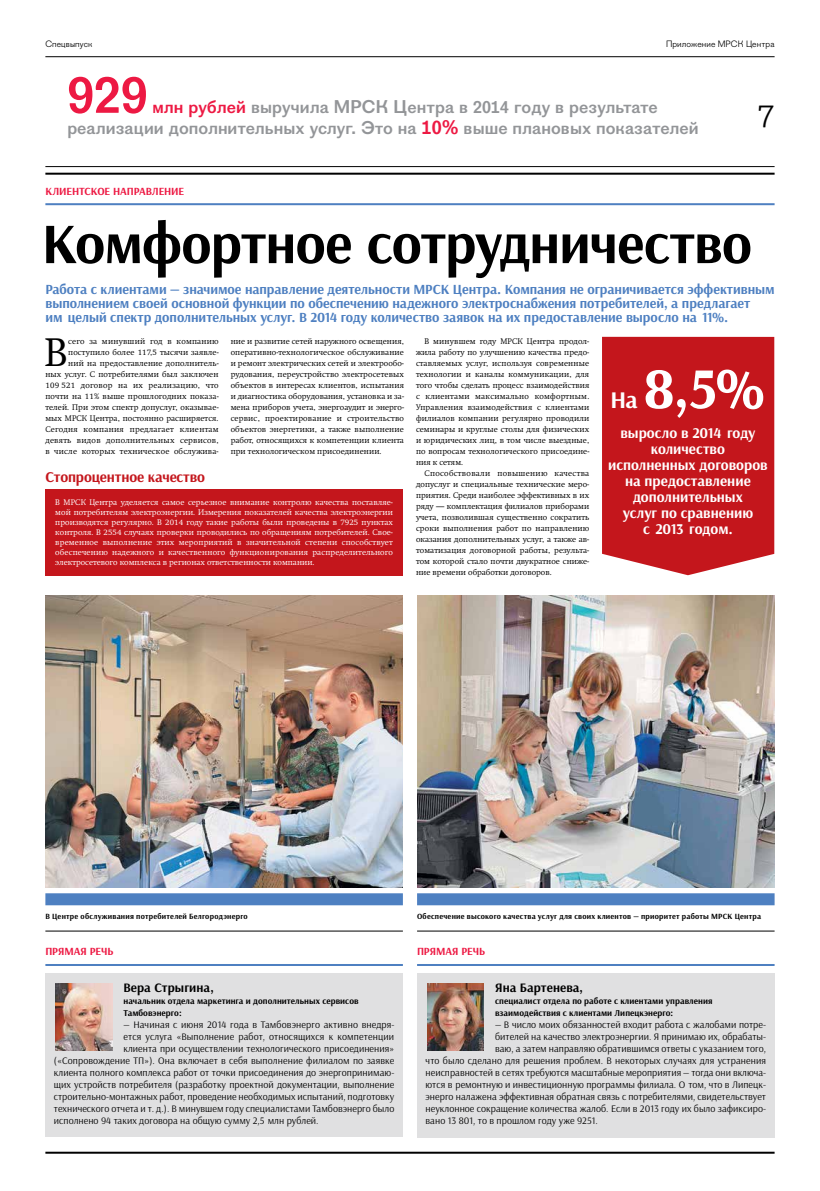
<style>
.page{position:relative;width:820px;height:1191px;background:#fff}
.page>*{position:absolute;margin:0;border:0;box-sizing:border-box;transform-origin:0 0}
.t1{font:700 58px "Arsenal";color:#fff}
.t2{font:700 57.3px "Arsenal";letter-spacing:-.015em;color:#000}
.t3{font:700 53.5px "Figgins Sans";color:#ed1943}
.t4{font:300 39.2px "Swift";color:#000}
.t5{font:33px "Figgins Sans";color:#000}
.t6{font:700 24px "Arsenal";color:#fff}
.t7{font:700 18px/21px "Figgins Sans";color:#939598}
.t8{font:700 15px/16px "Arsenal";color:#fff;text-align:center}
.t9{font:700 15px "Arsenal";letter-spacing:-.01em;color:#c4161c}
.t10{font:700 14px/14px "Arsenal";letter-spacing:-.005em;color:#4e80c1}
.t11{font:700 13px "Arsenal";letter-spacing:.005em;color:#000}
.t12{font:700 11px "Arsenal";color:#ed1943}
.t13{font:10px "Arsenal";letter-spacing:.005em;color:#000}
.t14{font:700 9px/12px "Arsenal";letter-spacing:.005em;color:#000}
.t15{font:9px "Figgins Sans";letter-spacing:.01em;color:#000}
.t16{font:300 8px/11px "Swift";letter-spacing:.015em;color:#000;text-align:justify}
.t17{font:300 8px/10px "Swift";letter-spacing:.005em;color:#fff;text-align:justify}
.t18{font:700 8px "Arsenal";letter-spacing:.025em;color:#000}
.s1{color:#ed1943}
.s2{font-size:20px;color:#ed1943}
</style>
<div class="page">
<hr style="left:45px;top:56px;width:729px;height:1px;background:#000">
<hr style="left:45px;top:166px;width:729px;height:1px;background:#000">
<hr style="left:45px;top:173px;width:729px;height:2px;background:#000">
<hr style="left:45px;top:1151px;width:729px;height:2px;background:#000">
<hr style="left:45px;top:203px;width:729px;height:2px;background:#4e80c1">
<div style="left:45px;top:973px;width:358px;height:163px;background:#e0e0e1"></div>
<hr style="left:45px;top:964px;width:358px;height:2px;background:#4e80c1">
<img style="left:55px;top:983px;width:57px;height:67px">
<div style="left:417px;top:973px;width:357px;height:164px;background:#e0e0e1"></div>
<hr style="left:417px;top:964px;width:357px;height:2px;background:#4e80c1">
<img style="left:427px;top:983px;width:56px;height:67px">
<img style="left:45px;top:595px;width:358px;height:292px">
<div style="left:602px;top:337px;width:172px;height:238px;background:#c4161c"></div>
<div style="left:45px;top:489px;width:358px;height:86px;background:#c4161c"></div>
<img style="left:417px;top:595px;width:357px;height:292px">
<div style="left:45px;top:893px;width:358px;height:12px;background:#4e80c1"></div>
<hr style="left:45px;top:930px;width:358px;height:1px;background:#000">
<div style="left:417px;top:893px;width:357px;height:12px;background:#4e80c1"></div>
<hr style="left:417px;top:930px;width:357px;height:1px;background:#000">
<p class="t15" style="left:45px;top:38px;width:49px">Спецвыпуск</p>
<p class="t15" style="left:665px;top:38px;width:110px">Приложение МРСК Центра</p>
<h3 class="t3" style="left:67px;top:62px;width:82px">929</h3>
<h3 class="t7" style="left:67px;top:97px;width:632px;text-indent:85px"><span class="s1">млн рублей</span> выручила МРСК Центра в 2014 году в результате реализации дополнительных услуг. Это на <span class="s2">10%</span> выше плановых показателей</h3>
<h3 class="t5" style="left:757px;top:96px;width:18px">7</h3>
<h3 class="t12" style="left:45px;top:184px;width:22px">Клиентское</h3>
<h3 class="t12" style="left:113px;top:184px;width:8px">направ</h3>
<h3 class="t12" style="left:152px;top:184px;width:14px">ление</h3>
<h2 class="t2" style="left:42px;top:208px;width:711px">Комфортное сотрудничество</h2>
<p class="t10" style="left:45px;top:283px;width:730px">Работа с клиентами — значимое направление деятельности МРСК Центра. Компания не ограничивается эффективным выполнением своей основной функции по обеспечению надежного электроснабжения потребителей, а предлагает<br>им целый спектр дополнительных услуг. В 2014 году количество заявок на их предоставление выросло на 11%.</p>
<p class="t16" style="left:45px;top:336px;width:175px;text-align:right">сего за минувший год в компанию поступило более 117,5 тысячи заявле-<br>ний на предоставление дополнитель-<br>ных услуг. С потребителями был заключен 109 521 договор на их реализацию, что почти на 11% выше прошлогодних показа&shy;телей. При этом спектр допуслуг, оказывае&shy;мых МРСК Центра, постоянно расширяется.<br>Сегодня компания предлагает клиентам девять видов дополнительных сервисов, в числе которых техническое обслужива-</p>
<p class="t16" style="left:230px;top:336px;width:175px">ние и развитие сетей наружного освещения, оперативно-технологическое обслуживание и ремонт электрических сетей и электрообо&shy;рудования, переустройство электросетевых объектов в интересах клиентов, испытания и диагностика оборудования, установка и за&shy;мена приборов учета, энергоаудит и энерго&shy;сервис, проектирование и строительство объектов энергетики, а также выполнение работ, относящихся к компетенции клиента при технологическом присоединении.</p>
<p class="t16" style="left:416px;top:336px;width:175px;text-indent:9px">В минувшем году МРСК Центра продол&shy;жила работу по улучшению качества предо&shy;ставляемых услуг, используя современные технологии и каналы коммуникации, для того чтобы сделать процесс взаимодействия с клиентами максимально комфортным.<br>Управления взаимодействия с клиентами филиалов компании регулярно проводили семинары и круглые столы для физических и юридических лиц, в том числе выездные, по вопросам технологического присоедине&shy;ния к сетям.</p>
<p class="t16" style="left:416px;top:468px;width:175px;text-indent:9px">Способствовали повышению качества допуслуг и специальные технические меро&shy;приятия. Среди наиболее эффективных в их ряду — комплектация филиалов приборами учета, позволившая существенно сократить сроки выполнения работ по направлению оказания дополнительных услуг, а также ав&shy;томатизация договорной работы, результа&shy;том которой стало почти двукратное сниже&shy;ние времени обработки договоров.</p>
<h3 class="t4" style="left:44px;top:330px;width:25px">В</h3>
<h3 class="t9" style="left:45px;top:468px;width:161px">Стопроцентное качество</h3>
<p class="t17" style="left:55px;top:497px;width:339px">В МРСК Центра уделяется самое серьезное внимание контролю качества поставляе&shy;мой потребителям электроэнергии. Измерения показателей качества электроэнергии производятся регулярно. В 2014 году такие работы были проведены в 7925 пунктах контроля. В 2554 случаях проверки проводились по обращениям потребителей. Свое&shy;временное выполнение этих мероприятий в значительной степени способствует обеспечению надежного и качественного функционирования распределительного электросетевого комплекса в регионах ответственности компании.</p>
<h1 class="t1" style="left:643px;top:353px;width:123px">8,5%</h1>
<h3 class="t8" style="left:608px;top:425px;width:161px">выросло в 2014 году количество исполненных договоров на предоставление дополнительных<br>услуг по сравнению<br>с 2013 годом.</h3>
<h3 class="t6" style="left:610px;top:385px;width:29px">На</h3>
<p class="t18" style="left:45px;top:911px;width:204px">В Центре обслуживания потребителей Белгородэнерго</p>
<p class="t18" style="left:417px;top:911px;width:345px">Обеспечение высокого качества услуг для своих клиентов — приоритет работы МРСК Центра</p>
<h3 class="t12" style="left:45px;top:945px;width:69px">прямая речь</h3>
<h3 class="t11" style="left:123px;top:979px;width:92px">Вера Стрыгина,</h3>
<p class="t14" style="left:123px;top:995px;width:236px">начальник отдела маркетинга и дополнительных сервисов<br>Тамбовэнерго:</p>
<p class="t13" style="left:123px;top:1018px;width:272px">— Начиная с июня 2014 года в Тамбовэнерго активно внедря-</p>
<p class="t13" style="left:123px;top:1030px;width:272px">ется услуга «Выполнение работ, относящихся к компетенции</p>
<p class="t13" style="left:123px;top:1042px;width:272px">клиента при осуществлении технологического присоединения»</p>
<p class="t13" style="left:54px;top:1054px;width:342px">(«Сопровождение ТП»). Она включает в себя выполнение филиалом по заявке</p>
<p class="t13" style="left:54px;top:1066px;width:342px">клиента полного комплекса работ от точки присоединения до энергопринимаю-</p>
<p class="t13" style="left:54px;top:1078px;width:342px">щих устройств потребителя (разработку проектной документации, выполнение</p>
<p class="t13" style="left:54px;top:1090px;width:342px">строительно-монтажных работ, проведение необходимых испытаний, подготовку</p>
<p class="t13" style="left:54px;top:1102px;width:342px">технического отчета и т. д.). В минувшем году специалистами Тамбовэнерго было</p>
<p class="t13" style="left:54px;top:1114px;width:266px">исполнено 94 таких договора на общую сумму 2,5 млн рублей.</p>
<h3 class="t12" style="left:417px;top:945px;width:69px">прямая речь</h3>
<h3 class="t11" style="left:495px;top:979px;width:89px">Яна Бартенева,</h3>
<p class="t14" style="left:495px;top:995px;width:219px">специалист отдела по работе с клиентами управления взаимодействия с клиентами Липецкэнерго:</p>
<p class="t13" style="left:495px;top:1018px;width:272px">— В число моих обязанностей входит работа с жалобами потре-</p>
<p class="t13" style="left:495px;top:1030px;width:272px">бителей на качество электроэнергии. Я принимаю их, обрабаты-</p>
<p class="t13" style="left:495px;top:1042px;width:272px">ваю, а затем направляю обратившимся ответы с указанием того,</p>
<p class="t13" style="left:425px;top:1054px;width:342px">что было сделано для решения проблем. В некоторых случаях для устранения</p>
<p class="t13" style="left:425px;top:1066px;width:342px">неисправностей в сетях требуются масштабные мероприятия — тогда они включа-</p>
<p class="t13" style="left:425px;top:1078px;width:342px">ются в ремонтную и инвестиционную программы филиала. О том, что в Липецк-</p>
<p class="t13" style="left:425px;top:1090px;width:342px">энерго налажена эффективная обратная связь с потребителями, свидетельствует</p>
<p class="t13" style="left:425px;top:1102px;width:342px">неуклонное сокращение количества жалоб. Если в 2013 году их было зафиксиро-</p>
<p class="t13" style="left:425px;top:1114px;width:174px">вано 13 801, то в прошлом году уже 9251.</p>
</div>
